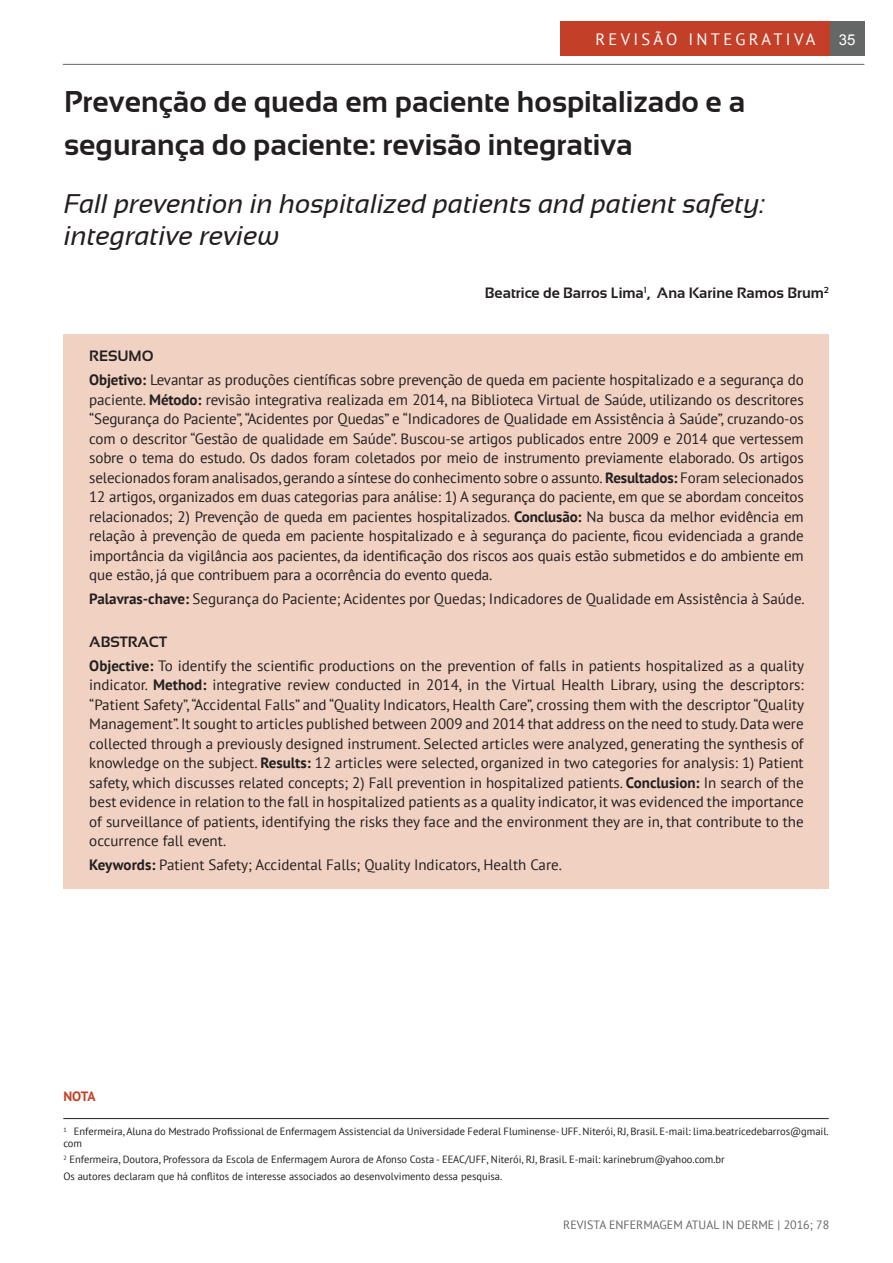
<style>
.page{position:relative;width:893px;height:1263px;background:#fff}
.page>*{position:absolute;margin:0;border:0;box-sizing:border-box;transform-origin:0 0}
.t1{font:700 30px/43.2px "Sansation";color:#231f20}
.t2{font:italic 27px/32.4px "Sansation";color:#231f20}
.t3{font:16.5px "PT Sans";letter-spacing:.2em;color:#fff}
.t4{font:15px/19.5px "PT Sans";color:#231f20;text-align:justify}
.t5{font:700 15px "Sansation";color:#231f20}
.t6{font:15px "Arial";color:#fff}
.t7{font:700 13.5px "PT Sans";color:#c43f28}
.t8{font:12px "PT Sans";color:#656666}
.t9{font:10.5px/12px "PT Sans";color:#231f20}
.s1{font-weight:700}
</style>
<div class="page">
<div style="left:830px;top:21px;width:34px;height:35px;background:#656666"></div>
<hr style="left:63px;top:64px;width:801px;height:1px;background:#73776c">
<div style="left:560px;top:21px;width:270px;height:35px;background:#c43f28"></div>
<div style="left:63px;top:335px;width:766px;height:554px;background:#f1d2c2"></div>
<hr style="left:63px;top:1118px;width:766px;height:1px;background:#231f20">
<p class="t3" style="left:595px;top:28px;width:222px">REVISÃO INTEGRATIVA</p>
<p class="t6" style="left:839px;top:30px;width:18px">35</p>
<h1 class="t1" style="left:64px;top:80px;width:683px">Prevenção de queda em paciente hospitalizado e a segurança do paciente: revisão integrativa</h1>
<h2 class="t2" style="left:64px;top:187px;width:703px">Fall prevention in hospitalized patients and patient safety: integrative review</h2>
<p class="t5" style="left:485px;top:285px;width:346px">Beatrice de Barros Lima<sup>1</sup>, Ana Karine Ramos Brum<sup>2</sup></p>
<p class="t5" style="left:89px;top:348px;width:66px">RESUMO</p>
<p class="t4" style="left:89px;top:370px;width:716px"><span class="s1">Objetivo:</span> Levantar as produções científicas sobre prevenção de queda em paciente hospitalizado e a segurança do paciente. <span class="s1">Método:</span> revisão integrativa realizada em 2014, na Biblioteca Virtual de Saúde, utilizando os descritores “Segurança do Paciente”, “Acidentes por Quedas” e “Indicadores de Qualidade em Assistência à Saúde”, cruzando-os com o descritor “Gestão de qualidade em Saúde”. Buscou-se artigos publicados entre 2009 e 2014 que vertessem sobre o tema do estudo. Os dados foram coletados por meio de instrumento previamente elaborado. Os artigos selecionados foram analisados, gerando a síntese do conhecimento sobre o assunto. <span class="s1">Resultados:</span> Foram selecionados 12 artigos, organizados em duas categorias para análise: 1) A segurança do paciente, em que se abordam conceitos relacionados; 2) Prevenção de queda em pacientes hospitalizados. <span class="s1">Conclusão:</span> Na busca da melhor evidência em relação à prevenção de queda em paciente hospitalizado e à segurança do paciente, ficou evidenciada a grande importância da vigilância aos pacientes, da identificação dos riscos aos quais estão submetidos e do ambiente em que estão, já que contribuem para a ocorrência do evento queda.</p>
<p class="t4" style="left:89px;top:589px;width:717px"><span class="s1">Palavras-chave:</span> Segurança do Paciente; Acidentes por Quedas; Indicadores de Qualidade em Assistência à Saúde.</p>
<p class="t5" style="left:89px;top:634px;width:79px">ABSTRACT</p>
<p class="t4" style="left:89px;top:656px;width:716px"><span class="s1">Objective:</span> To identify the scientific productions on the prevention of falls in patients hospitalized as a quality indicator. <span class="s1">Method:</span> integrative review conducted in 2014, in the Virtual Health Library, using the descriptors: “Patient Safety”, “Accidental Falls” and “Quality Indicators, Health Care”, crossing them with the descriptor “Quality Management”. It sought to articles published between 2009 and 2014 that address on the need to study. Data were collected through a previously designed instrument. Selected articles were analyzed, generating the synthesis of knowledge on the subject. <span class="s1">Results:</span> 12 articles were selected, organized in two categories for analysis: 1) Patient safety, which discusses related concepts; 2) Fall prevention in hospitalized patients. <span class="s1">Conclusion:</span> In search of the best evidence in relation to the fall in hospitalized patients as a quality indicator, it was evidenced the importance of surveillance of patients, identifying the risks they face and the environment they are in, that contribute to the occurrence fall event.</p>
<p class="t4" style="left:89px;top:855px;width:474px"><span class="s1">Keywords:</span> Patient Safety; Accidental Falls; Quality Indicators, Health Care.</p>
<p class="t7" style="left:63px;top:1087px;width:34px">NOTA</p>
<p class="t9" style="left:63px;top:1125px;width:767px"><sup>1</sup> Enfermeira, Aluna do Mestrado Profissional de Enfermagem Assistencial da Universidade Federal Fluminense- UFF. Niterói, RJ, Brasil. E-mail: lima.beatricedebarros@gmail. com</p>
<p class="t9" style="left:63px;top:1151px;width:663px;line-height:16.2px"><sup>2</sup> Enfermeira, Doutora, Professora da Escola de Enfermagem Aurora de Afonso Costa - EEAC/UFF, Niterói, RJ, Brasil. E-mail: karinebrum@yahoo.com.br<br>Os autores declaram que há conflitos de interesse associados ao desenvolvimento dessa pesquisa.</p>
<p class="t8" style="left:563px;top:1217px;width:267px">REVISTA ENFERMAGEM ATUAL IN DERME | 2016; 78</p>
</div>
